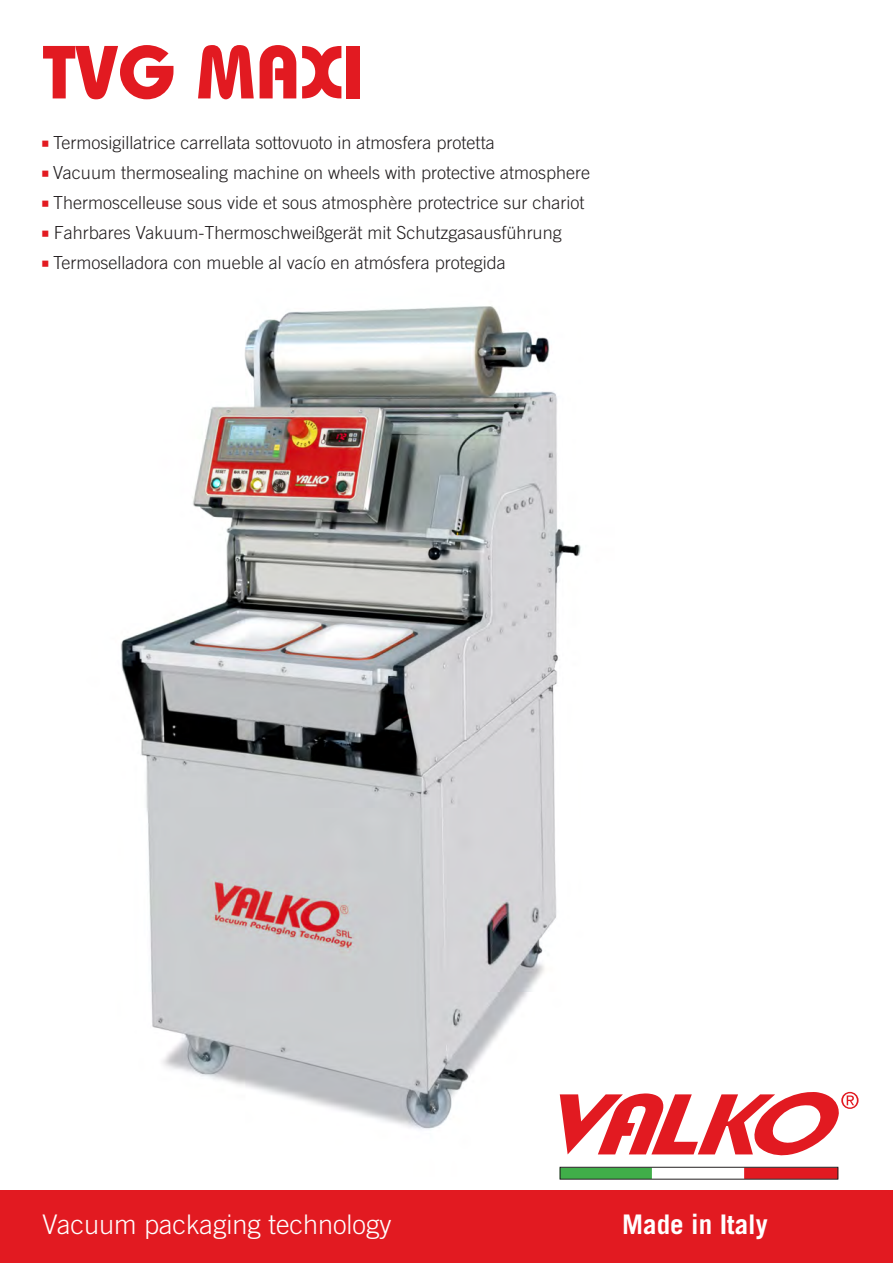
<style>
.page{position:relative;width:893px;height:1263px;background:#fff}
.page>*{position:absolute;margin:0;border:0;box-sizing:border-box;transform-origin:0 0}
.t1{font:700 75px "Bauhaus";color:#e21a21}
.t2{font:300 27px "Trade Gothic";color:#fff}
.t3{font:700 27px "Trade Gothic";color:#fff}
.t4{font:300 18px "Trade Gothic";color:#231f20}
.s1{font-family:"Minion Pro";font-weight:700;font-stretch:condensed;font-size:21px;color:#e21a21}
</style>
<div class="page">
<img style="left:63px;top:306px;width:617px;height:885px">
<div style="left:0;top:1191px;width:893px;height:72px;background:#e21a21"></div>
<div style="left:560px;top:1167px;width:92px;height:12px;background:#40ae49"></div>
<div style="left:744px;top:1167px;width:94px;height:12px;background:#e21a21"></div>
<div style="left:560px;top:1167px;width:278px;height:12px;border:1px solid #231f20"></div>
<svg style="left:560px;top:1092px;width:299px;height:64px"></svg>
<h1 class="t1" style="left:43px;top:26px;width:322px">TVG MAXI</h1>
<p class="t4" style="left:41px;top:132px;width:455px"><span class="s1">■</span> Termosigillatrice carrellata sottovuoto in atmosfera protetta</p>
<p class="t4" style="left:41px;top:162px;width:550px"><span class="s1">■</span> Vacuum thermosealing machine on wheels with protective atmosphere</p>
<p class="t4" style="left:41px;top:192px;width:545px"><span class="s1">■</span> Thermoscelleuse sous vide et sous atmosphère protectrice sur chariot</p>
<p class="t4" style="left:41px;top:222px;width:522px"><span class="s1">■</span> Fahrbares Vakuum-Thermoschweißgerät mit Schutzgasausführung</p>
<p class="t4" style="left:41px;top:252px;width:466px"><span class="s1">■</span> Termoselladora con mueble al vacío en atmósfera protegida</p>
<h2 class="t2" style="left:43px;top:1208px;width:351px">Vacuum packaging technology</h2>
<h2 class="t3" style="left:622px;top:1207px;width:147px">Made in Italy</h2>
</div>
